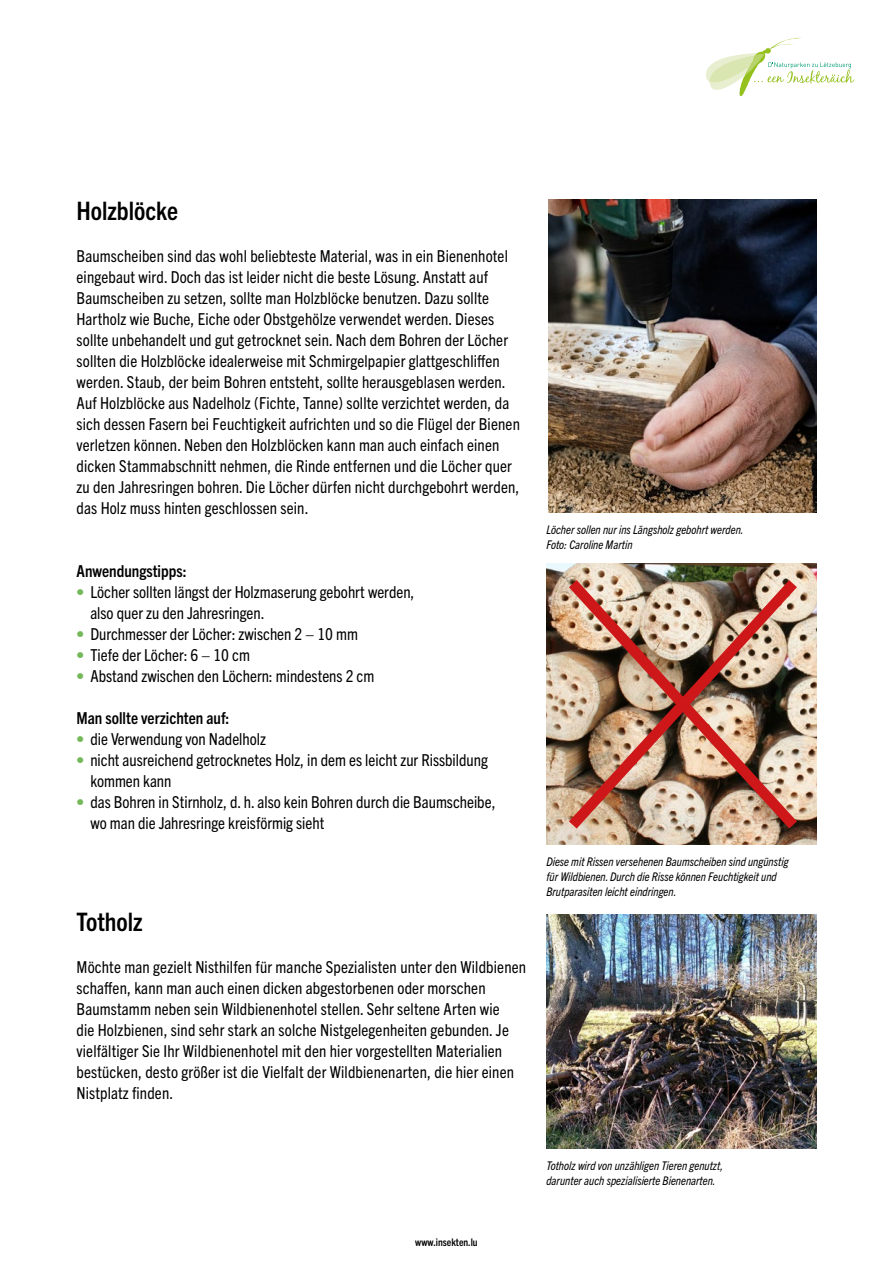
<style>
.page{position:relative;width:893px;height:1263px;background:#fff}
.page>*{position:absolute;margin:0;border:0;box-sizing:border-box;transform-origin:0 0}
.t1{font:700 condensed 25.5px "Trade Gothic Next LT Pro";color:#000}
.t2{font:condensed 16.5px/21px "Trade Gothic Next LT Pro";letter-spacing:.01em;color:#000}
.t3{font:700 condensed 16.5px "Trade Gothic Next LT Pro";color:#000}
.t4{font:italic condensed 12px/15px "Trade Gothic Next LT Pro";color:#000}
.t5{font:700 condensed 10.5px "Trade Gothic Next LT Pro";color:#000}
.s1{color:#74b859}
</style>
<div class="page">
<img style="left:548px;top:200px;width:268px;height:312px">
<img style="left:546px;top:563px;width:270px;height:281px">
<img style="left:546px;top:914px;width:270px;height:234px">
<svg style="left:706px;top:37px;width:148px;height:60px"></svg>
<img style="left:558px;top:569px;width:250px;height:271px">
<h1 class="t1" style="left:77px;top:193px;width:103px">Holzblöcke</h1>
<p class="t2" style="left:77px;top:244px;width:445px">Baumscheiben sind das wohl beliebteste Material, was in ein Bienenhotel eingebaut wird. Doch das ist leider nicht die beste Lösung. Anstatt auf Baumscheiben zu setzen, sollte man Holzblöcke benutzen. Dazu sollte Hartholz wie Buche, Eiche oder Obstgehölze verwendet werden. Dieses sollte unbehandelt und gut getrocknet sein. Nach dem Bohren der Löcher sollten die Holzblöcke idealerweise mit Schmirgelpapier glattgeschliffen werden. Staub, der beim Bohren entsteht, sollte herausgeblasen werden.<br>Auf Holzblöcke aus Nadelholz (Fichte, Tanne) sollte verzichtet werden, da sich dessen Fasern bei Feuchtigkeit aufrichten und so die Flügel der Bienen verletzen können. Neben den Holzblöcken kann man auch einfach einen dicken Stammabschnitt nehmen, die Rinde entfernen und die Löcher quer zu den Jahresringen bohren. Die Löcher dürfen nicht durchgebohrt werden, das Holz muss hinten geschlossen sein.</p>
<p class="t3" style="left:77px;top:559px;width:112px">Anwendungstipps:</p>
<p class="t2" style="left:90px;top:580px;width:326px;text-indent:-14px"><span class="s1">•</span> Löcher sollten längst der Holzmaserung gebohrt werden, also quer zu den Jahresringen.</p>
<p class="t2" style="left:77px;top:622px;width:283px"><span class="s1">•</span> Durchmesser der Löcher: zwischen 2 – 10 mm</p>
<p class="t2" style="left:77px;top:643px;width:175px"><span class="s1">•</span> Tiefe der Löcher: 6 – 10 cm</p>
<p class="t2" style="left:77px;top:664px;width:299px"><span class="s1">•</span> Abstand zwischen den Löchern: mindestens 2 cm</p>
<p class="t3" style="left:77px;top:706px;width:154px">Man sollte verzichten auf:</p>
<p class="t2" style="left:77px;top:727px;width:191px"><span class="s1">•</span> die Verwendung von Nadelholz</p>
<p class="t2" style="left:90px;top:748px;width:399px;text-indent:-14px"><span class="s1">•</span> nicht ausreichend getrocknetes Holz, in dem es leicht zur Rissbildung kommen kann</p>
<p class="t2" style="left:90px;top:790px;width:407px;text-indent:-14px"><span class="s1">•</span> das Bohren in Stirnholz, d. h. also kein Bohren durch die Baumscheibe, wo man die Jahresringe kreisförmig sieht</p>
<h1 class="t1" style="left:77px;top:904px;width:68px">Totholz</h1>
<p class="t2" style="left:77px;top:955px;width:451px">Möchte man gezielt Nisthilfen für manche Spezialisten unter den Wildbienen schaffen, kann man auch einen dicken abgestorbenen oder morschen Baumstamm neben sein Wildbienenhotel stellen. Sehr seltene Arten wie<br>die Holzbienen, sind sehr stark an solche Nistgelegenheiten gebunden. Je vielfältiger Sie Ihr Wildbienenhotel mit den hier vorgestellten Materialien bestücken, desto größer ist die Vielfalt der Wildbienenarten, die hier einen Nistplatz finden.</p>
<p class="t4" style="left:546px;top:522px;width:199px">Löcher sollen nur ins Längsholz gebohrt werden.<br>Foto: Caroline Martin</p>
<p class="t4" style="left:546px;top:853px;width:244px">Diese mit Rissen versehenen Baumscheiben sind ungünstig für Wildbienen. Durch die Risse können Feuchtigkeit und<br>Brutparasiten leicht eindringen.</p>
<p class="t5" style="left:415px;top:1235px;width:64px">www.insekten.lu</p>
<p class="t4" style="left:546px;top:1157px;width:178px">Totholz wird von unzähligen Tieren genutzt, darunter auch spezialisierte Bienenarten.</p>
</div>
